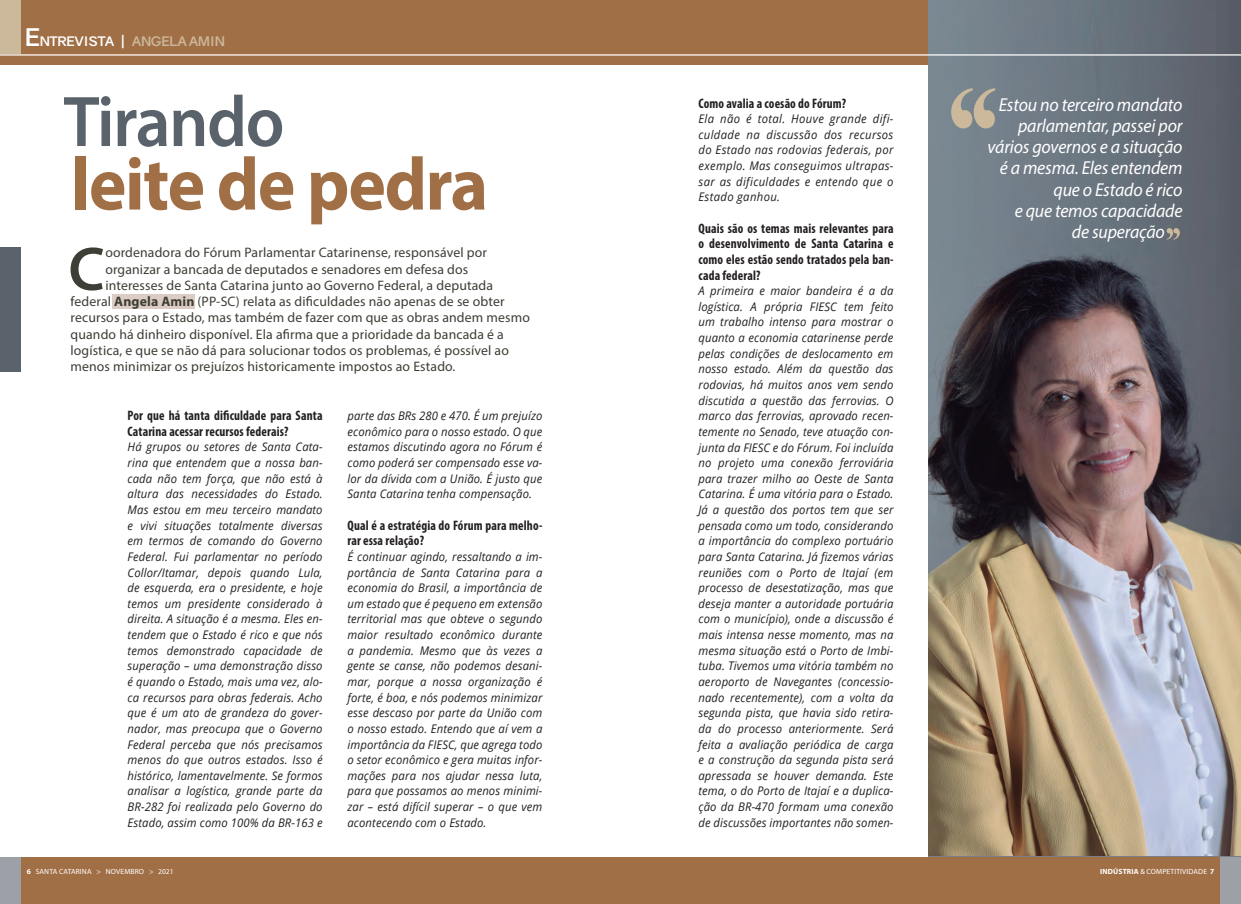
<style>
.page{position:relative;width:1241px;height:904px;background:#fff}
.page>*{position:absolute;margin:0;border:0;box-sizing:border-box;transform-origin:0 0}
.Título_P01{font:700 75px "Myriad Pro";letter-spacing:-.02em;color:#a16f46;scale:.95 1}
.Título_P01-2{font:600 72.38px "Myriad Pro";letter-spacing:-.02em;color:#5a636c;scale:.95 1}
.Texto-01{font:600 62px "Myriad Pro";color:#3d3f36}
.Texto-01-2{font:italic 18.75px/21.2px "Myriad Pro";letter-spacing:-.01em;color:#fff;text-align:right;scale:.95 1}
.Texto-01-3{font:13.75px/16.2px "Myriad Pro";letter-spacing:.01em;color:#3d3f36}
.Texto-01-4{font:700 condensed 13.75px/15.6px "Myriad Pro";letter-spacing:.01em;color:#231f20;scale:.95 1}
.t1{font:700 13.12px "Gravity";letter-spacing:-.03em;color:#fff;scale:1.05 1}
.Texto-01-5{font:italic 11.88px/15.6px "Open Sans";letter-spacing:.01em;color:#231f20;text-align:justify;scale:.95 1}
.Texto-01-6{font:7.5px "Myriad Pro";letter-spacing:.02em;color:#fff}
.s1{font-size:24.38px}
.s2{color:#ccb89b}
.s3{font-weight:700}
</style>
<div class="page">
<div style="left:0;top:0;width:1240px;height:64px;background:#a16f46"></div>
<img style="left:928px;top:0;width:312px;height:855px">
<hr style="left:0;top:54px;width:1240px;height:2px;background:#fff">
<div style="left:0;top:857px;width:1240px;height:47px;background:#a16f46"></div>
<div style="left:0;top:0;width:21px;height:54px;background:#ccb89b"></div>
<div style="left:0;top:857px;width:21px;height:47px;background:#9da0a6"></div>
<div style="left:1220px;top:857px;width:20px;height:47px;background:#9da0a6"></div>
<div style="left:0;top:247px;width:21px;height:124px;background:#5a636c"></div>
<div style="left:113px;top:294px;width:82px;height:15px;background:#ddccc5"></div>
<svg style="left:950px;top:88px;width:44px;height:40px;background:#a49f95"></svg>
<svg style="left:1166px;top:228px;width:13px;height:11px"></svg>
<p class="t1" style="left:25px;top:33px;width:192px"><span class="s1">E</span>NTREVISTA | <span class="s2">ANGELA AMIN</span></p>
<p class="Título_P01-2" style="left:63px;top:76px;width:234px">Tirando</p>
<p class="Título_P01" style="left:71px;top:135px;width:441px">leite de pedra</p>
<p class="Texto-01" style="left:68px;top:230px;width:38px">C</p>
<p class="Texto-01-3" style="left:105px;top:244px;width:383px">oordenadora do Fórum Parlamentar Catarinense, responsável por organizar a bancada de deputados e senadores em defesa dos</p>
<p class="Texto-01-3" style="left:105px;top:277px;width:389px">interesses de Santa Catarina junto ao Governo Federal, a deputada</p>
<p class="Texto-01-3" style="left:71px;top:293px;width:461px">federal <span class="s3">Angela Amin</span> (PP-SC) relata as dificuldades não apenas de se obter recursos para o Estado, mas também de fazer com que as obras andem mesmo quando há dinheiro disponível. Ela afirma que a prioridade da bancada é a logística, e que se não dá para solucionar todos os problemas, é possível ao menos minimizar os prejuízos historicamente impostos ao Estado.</p>
<p class="Texto-01-4" style="left:128px;top:407px;width:207px">Por que há tanta dificuldade para Santa<br>Catarina acessar recursos federais?</p>
<p class="Texto-01-5" style="left:128px;top:439px;width:207px">Há grupos ou setores de Santa Cata&shy;rina que entendem que a nossa ban&shy;cada não tem força, que não está à altura das necessidades do Estado.<br>Mas estou em meu terceiro mandato e vivi situações totalmente diversas em termos de comando do Governo Federal. Fui parlamentar no período Collor/Itamar, depois quando Lula, de esquerda, era o presidente, e hoje temos um presidente considerado à direita. A situação é a mesma. Eles en&shy;tendem que o Estado é rico e que nós temos demonstrado capacidade de superação – uma demonstração disso é quando o Estado, mais uma vez, alo&shy;ca recursos para obras federais. Acho que é um ato de grandeza do gover&shy;nador, mas preocupa que o Governo Federal perceba que nós precisamos menos do que outros estados. Isso é histórico, lamentavelmente. Se formos analisar a logística, grande parte da BR-282 foi realizada pelo Governo do Estado, assim como 100% da BR-163 e</p>
<p class="Texto-01-5" style="left:347px;top:408px;width:207px">parte das BRs 280 e 470. É um prejuízo econômico para o nosso estado. O que estamos discutindo agora no Fórum é como poderá ser compensado esse va&shy;lor da dívida com a União. É justo que Santa Catarina tenha compensação.</p>
<p class="Texto-01-4" style="left:347px;top:517px;width:207px">Qual é a estratégia do Fórum para melho&shy;rar essa relação?</p>
<p class="Texto-01-5" style="left:347px;top:548px;width:207px">É continuar agindo, ressaltando a im&shy;portância de Santa Catarina para a economia do Brasil, a importância de um estado que é pequeno em extensão territorial mas que obteve o segundo maior resultado econômico durante a pandemia. Mesmo que às vezes a gente se canse, não podemos desani&shy;mar, porque a nossa organização é forte, é boa, e nós podemos minimizar esse descaso por parte da União com o nosso estado. Entendo que aí vem a importância da FIESC, que agrega todo o setor econômico e gera muitas infor&shy;mações para nos ajudar nessa luta, para que possamos ao menos minimi&shy;zar – está difícil superar – o que vem acontecendo com o Estado.</p>
<p class="Texto-01-4" style="left:698px;top:95px;width:157px">Como avalia a coesão do Fórum?</p>
<p class="Texto-01-5" style="left:698px;top:111px;width:207px">Ela não é total. Houve grande difi&shy;culdade na discussão dos recursos do Estado nas rodovias federais, por exemplo. Mas conseguimos ultrapas&shy;sar as dificuldades e entendo que o Estado ganhou.</p>
<p class="Texto-01-4" style="left:698px;top:220px;width:207px;text-align:justify">Quais são os temas mais relevantes para o desenvolvimento de Santa Catarina e como eles estão sendo tratados pela ban&shy;cada federal?</p>
<p class="Texto-01-5" style="left:698px;top:283px;width:207px">A primeira e maior bandeira é a da logística. A própria FIESC tem feito um trabalho intenso para mostrar o quanto a economia catarinense perde pelas condições de deslocamento em nosso estado. Além da questão das rodovias, há muitos anos vem sendo discutida a questão das ferrovias. O marco das ferrovias, aprovado recen&shy;temente no Senado, teve atuação con&shy;junta da FIESC e do Fórum. Foi incluída no projeto uma conexão ferroviária para trazer milho ao Oeste de Santa Catarina. É uma vitória para o Estado.<br>Já a questão dos portos tem que ser pensada como um todo, considerando a importância do complexo portuário para Santa Catarina. Já fizemos várias reuniões com o Porto de Itajaí (em processo de desestatização, mas que deseja manter a autoridade portuária com o município), onde a discussão é mais intensa nesse momento, mas na mesma situação está o Porto de Imbi&shy;tuba. Tivemos uma vitória também no aeroporto de Navegantes (concessio&shy;nado recentemente), com a volta da segunda pista, que havia sido retira&shy;da do processo anteriormente. Será feita a avaliação periódica de carga e a construção da segunda pista será apressada se houver demanda. Este tema, o do Porto de Itajaí e a duplica&shy;ção da BR-470 formam uma conexão de discussões importantes não somen-</p>
<p class="Texto-01-2" style="left:998px;top:93px;width:195px">Estou no terceiro mandato</p>
<p class="Texto-01-2" style="left:987px;top:115px;width:206px">parlamentar, passei por vários governos e a situação é a mesma. Eles entendem que o Estado é rico</p>
<p class="Texto-01-2" style="left:1014px;top:199px;width:178px">e que temos capacidade</p>
<p class="Texto-01-2" style="left:1071px;top:221px;width:99px">de superação</p>
<p class="Texto-01-6" style="left:27px;top:866px;width:148px"><span class="s3">6</span> SANTA CATARINA &gt; NOVEMBRO &gt; 2021</p>
<p class="Texto-01-6" style="left:1099px;top:866px;width:116px"><span class="s3">INDÚSTRIA</span> &amp; COMPETITIVIDADE <span class="s3">7</span></p>
</div>
